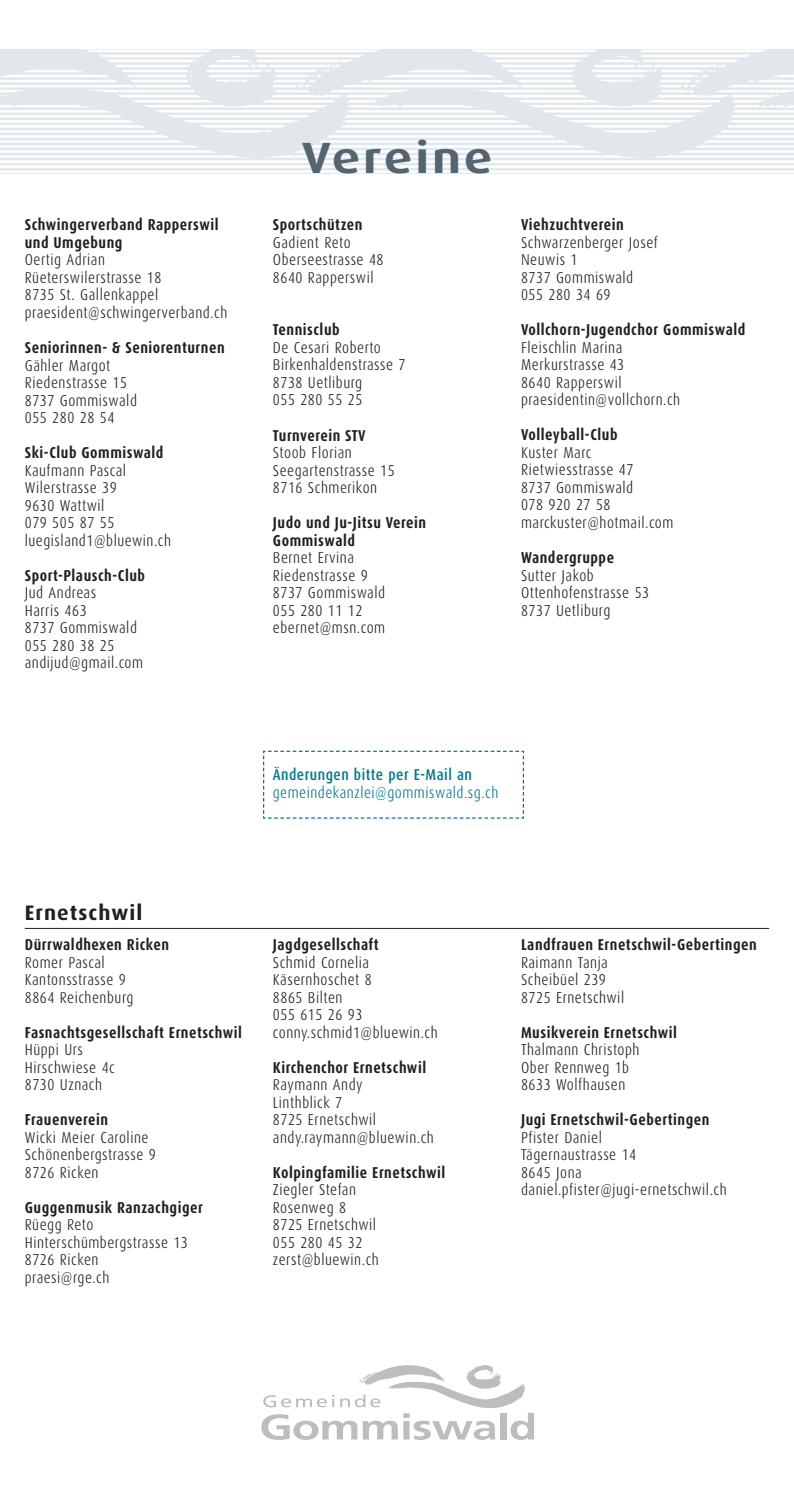
<style>
.page{position:relative;width:794px;height:1489px;background:#fff}
.page>*{position:absolute;margin:0;border:0;box-sizing:border-box;transform-origin:0 0}
.t1{font:700 expanded 43.75px "Dax OT";letter-spacing:.08em;color:#53656e}
.t2{font:700 21px "Dax";letter-spacing:.05em;color:#231f20}
.t3{font:300 15.75px/17.5px "Dax Condensed";letter-spacing:.035em;color:#231f20}
.t4{font:700 15.75px/17.5px "Dax Condensed";letter-spacing:.035em;color:#231f20}
.t5{font:300 15.75px "Dax Condensed";letter-spacing:.035em;color:#00778b}
.t6{font:500 15.75px "Dax Condensed";letter-spacing:.035em;color:#00778b}
</style>
<div class="page">
<svg style="left:261px;top:1365px;width:273px;height:74px"></svg>
<svg style="left:0;top:50px;width:794px;height:124px;fill:#e1e7ea"></svg>
<hr style="left:25px;top:928px;width:744px;height:1px;background:#231f20">
<svg style="left:263px;top:750px;width:261px;height:69px"></svg>
<p class="t4" style="left:25px;top:216px;width:195px">Schwingerverband Rapperswil und Umgebung</p>
<p class="t3" style="left:25px;top:251px;width:204px">Oertig Adrian<br>Rüeterswilerstrasse 18<br>8735 St. Gallenkappel praesident@schwingerverband.ch</p>
<p class="t4" style="left:25px;top:339px;width:201px">Seniorinnen- &amp; Seniorenturnen</p>
<p class="t3" style="left:25px;top:356px;width:114px">Gähler Margot<br>Riedenstrasse 15<br>8737 Gommiswald<br>055 280 28 54</p>
<p class="t4" style="left:25px;top:444px;width:140px">Ski-Club Gommiswald</p>
<p class="t3" style="left:25px;top:461px;width:148px">Kaufmann Pascal<br>Wilerstrasse 39<br>9630 Wattwil<br>079 505 87 55 luegisland1@bluewin.ch</p>
<p class="t4" style="left:25px;top:566px;width:122px">Sport-Plausch-Club</p>
<p class="t3" style="left:25px;top:584px;width:120px">Jud Andreas<br>Harris 463<br>8737 Gommiswald<br>055 280 38 25 andijud@gmail.com</p>
<h1 class="t1" style="left:302px;top:130px;width:192px">Vereine</h1>
<p class="t4" style="left:273px;top:216px;width:91px">Sportschützen</p>
<p class="t3" style="left:273px;top:234px;width:112px">Gadient Reto<br>Oberseestrasse 48<br>8640 Rapperswil</p>
<p class="t4" style="left:273px;top:321px;width:68px">Tennisclub</p>
<p class="t3" style="left:273px;top:339px;width:134px">De Cesari Roberto<br>Birkenhaldenstrasse 7<br>8738 Uetliburg<br>055 280 55 25</p>
<p class="t4" style="left:273px;top:426px;width:94px">Turnverein STV</p>
<p class="t3" style="left:273px;top:444px;width:123px">Stoob Florian<br>Seegartenstrasse 15<br>8716 Schmerikon</p>
<p class="t4" style="left:273px;top:514px;width:155px">Judo und Ju-Jitsu Verein<br>Gommiswald</p>
<p class="t3" style="left:273px;top:549px;width:114px">Bernet Ervina<br>Riedenstrasse 9<br>8737 Gommiswald<br>055 280 11 12 ebernet@msn.com</p>
<p class="t4" style="left:521px;top:216px;width:104px">Viehzuchtverein</p>
<p class="t3" style="left:521px;top:234px;width:138px">Schwarzenberger Josef<br>Neuwis 1<br>8737 Gommiswald<br>055 280 34 69</p>
<p class="t4" style="left:521px;top:321px;width:226px">Vollchorn-Jugendchor Gommiswald</p>
<p class="t3" style="left:521px;top:339px;width:161px">Fleischlin Marina<br>Merkurstrasse 43<br>8640 Rapperswil praesidentin@vollchorn.ch</p>
<p class="t4" style="left:521px;top:426px;width:98px">Volleyball-Club</p>
<p class="t3" style="left:521px;top:444px;width:154px">Kuster Marc<br>Rietwiesstrasse 47<br>8737 Gommiswald<br>078 920 27 58 marckuster@hotmail.com</p>
<p class="t4" style="left:521px;top:549px;width:95px">Wandergruppe</p>
<p class="t3" style="left:521px;top:566px;width:130px">Sutter Jakob<br>Ottenhofenstrasse 53<br>8737 Uetliburg</p>
<p class="t6" style="left:273px;top:766px;width:201px">Änderungen bitte per E-Mail an</p>
<p class="t5" style="left:273px;top:783px;width:227px">gemeindekanzlei@gommiswald.sg.ch</p>
<h2 class="t2" style="left:25px;top:901px;width:119px">Ernetschwil</h2>
<p class="t4" style="left:25px;top:935px;width:146px">Dürrwaldhexen Ricken</p>
<p class="t3" style="left:25px;top:953px;width:110px">Romer Pascal<br>Kantonsstrasse 9<br>8864 Reichenburg</p>
<p class="t4" style="left:25px;top:1023px;width:219px">Fasnachtsgesellschaft Ernetschwil</p>
<p class="t3" style="left:25px;top:1041px;width:92px">Hüppi Urs<br>Hirschwiese 4c<br>8730 Uznach</p>
<p class="t4" style="left:25px;top:1110px;width:85px">Frauenverein</p>
<p class="t3" style="left:25px;top:1128px;width:132px">Wicki Meier Caroline<br>Schönenbergstrasse 9<br>8726 Ricken</p>
<p class="t4" style="left:25px;top:1198px;width:179px">Guggenmusik Ranzachgiger</p>
<p class="t3" style="left:25px;top:1216px;width:165px">Rüegg Reto<br>Hinterschümbergstrasse 13<br>8726 Ricken<br>praesi@rge.ch</p>
<p class="t4" style="left:273px;top:936px;width:107px">Jagdgesellschaft</p>
<p class="t3" style="left:273px;top:953px;width:166px">Schmid Cornelia<br>Käsernhoschet 8<br>8865 Bilten<br>055 615 26 93 conny.schmid1@bluewin.ch</p>
<p class="t4" style="left:273px;top:1058px;width:155px">Kirchenchor Ernetschwil</p>
<p class="t3" style="left:273px;top:1076px;width:162px">Raymann Andy<br>Linthblick 7<br>8725 Ernetschwil andy.raymann@bluewin.ch</p>
<p class="t4" style="left:273px;top:1163px;width:174px">Kolpingfamilie Ernetschwil</p>
<p class="t3" style="left:273px;top:1181px;width:107px">Ziegler Stefan<br>Rosenweg 8<br>8725 Ernetschwil<br>055 280 45 32 zerst@bluewin.ch</p>
<p class="t4" style="left:521px;top:936px;width:237px">Landfrauen Ernetschwil-Gebertingen</p>
<p class="t3" style="left:521px;top:953px;width:105px">Raimann Tanja<br>Scheibüel 239<br>8725 Ernetschwil</p>
<p class="t4" style="left:521px;top:1023px;width:157px">Musikverein Ernetschwil</p>
<p class="t3" style="left:521px;top:1041px;width:120px">Thalmann Christoph<br>Ober Rennweg 1b<br>8633 Wolfhausen</p>
<p class="t4" style="left:521px;top:1111px;width:190px">Jugi Ernetschwil-Gebertingen</p>
<p class="t3" style="left:521px;top:1128px;width:207px">Pfister Daniel<br>Tägernaustrasse 14<br>8645 Jona daniel.pfister@jugi-ernetschwil.ch</p>
</div>
